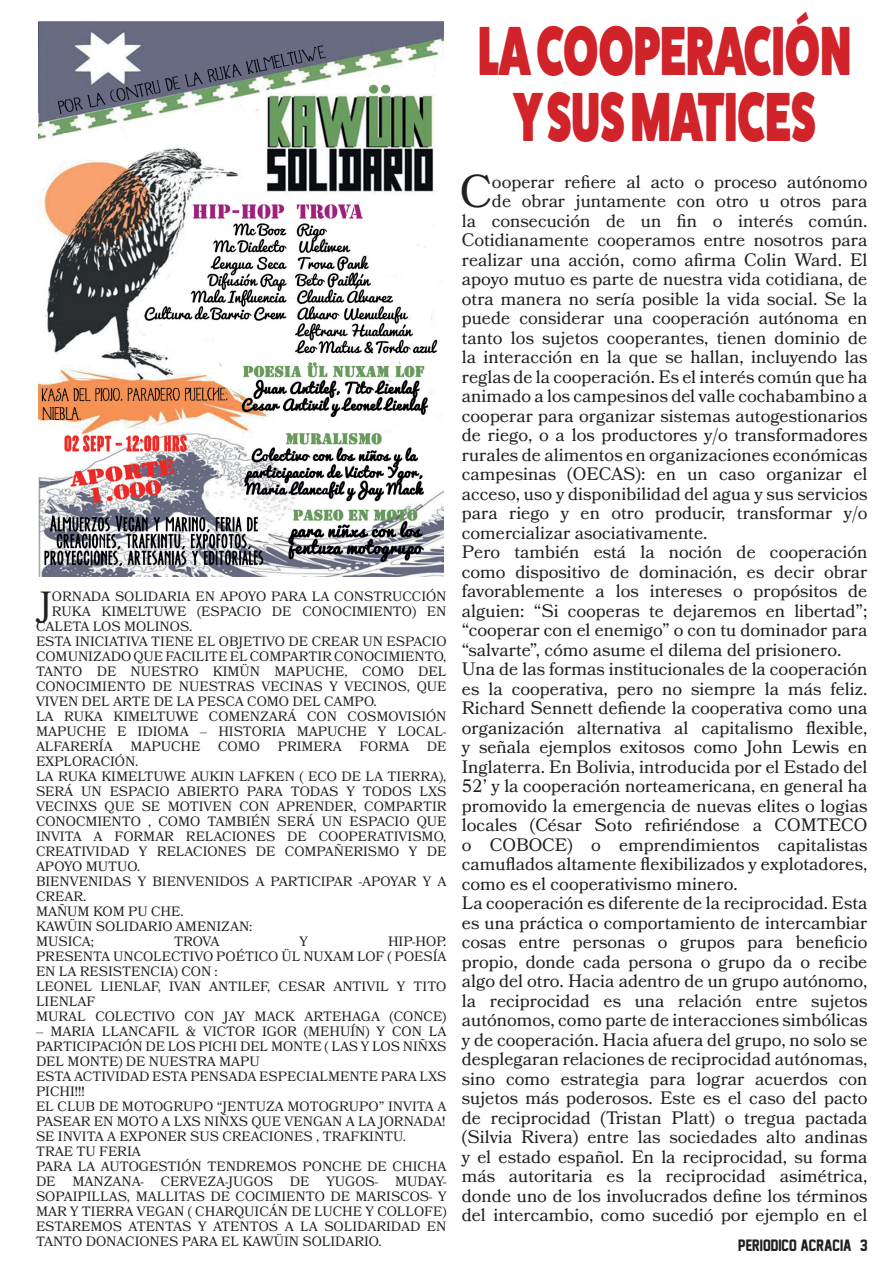
<style>
.page{position:relative;width:893px;height:1263px;background:#fff}
.page>*{position:absolute;margin:0;border:0;box-sizing:border-box;transform-origin:0 0}
.t1{font:800 69.75px/66px "Fat Frank";color:#d1232a;text-align:center;scale:.67 1}
.t2{font:45.9px "Bookmania";color:#231f20}
.t3{font:34.95px "Bookmania";color:#231f20}
.t4{font:18px "Bookmania";color:#231f20}
.t5{font:15px "New Athletic M54";color:#231f20}
.t6{font:13.5px/15px "Bookmania";color:#231f20}
</style>
<div class="page">
<img style="left:38px;top:21px;width:406px;height:556px">
<h3 class="t3" style="left:40px;top:584px;width:14px">J</h3>
<p class="t6" style="left:52px;top:589px;width:396px">ORNADA SOLIDARIA EN APOYO PARA LA CONSTRUCCIÓN</p>
<p class="t6" style="left:52px;top:604px;width:396px">RUKA KIMELTUWE (ESPACIO DE CONOCIMIENTO) EN</p>
<p class="t6" style="left:36px;top:619px;width:158px">CALETA LOS MOLINOS.</p>
<p class="t6" style="left:36px;top:634px;width:412px">ESTA INICIATIVA TIENE EL OBJETIVO DE CREAR UN ESPACIO</p>
<p class="t6" style="left:36px;top:649px;width:412px">COMUNIZADO QUE FACILITE EL COMPARTIR CONOCIMIENTO,</p>
<p class="t6" style="left:36px;top:664px;width:412px">TANTO DE NUESTRO KIMÜN MAPUCHE, COMO DEL</p>
<p class="t6" style="left:36px;top:679px;width:412px">CONOCIMIENTO DE NUESTRAS VECINAS Y VECINOS, QUE</p>
<p class="t6" style="left:36px;top:694px;width:342px">VIVEN DEL ARTE DE LA PESCA COMO DEL CAMPO.</p>
<p class="t6" style="left:36px;top:709px;width:412px">LA RUKA KIMELTUWE COMENZARÁ CON COSMOVISIÓN</p>
<p class="t6" style="left:36px;top:724px;width:412px">MAPUCHE E IDIOMA – HISTORIA MAPUCHE Y LOCAL-</p>
<p class="t6" style="left:36px;top:739px;width:78px">ALFARERÍA</p>
<p class="t6" style="left:130px;top:739px;width:72px">MAPUCHE</p>
<p class="t6" style="left:218px;top:739px;width:43px">COMO</p>
<p class="t6" style="left:278px;top:739px;width:65px">PRIMERA</p>
<p class="t6" style="left:359px;top:739px;width:51px">FORMA</p>
<p class="t6" style="left:427px;top:739px;width:21px">DE</p>
<p class="t6" style="left:36px;top:754px;width:412px">EXPLORACIÓN.<br>LA RUKA KIMELTUWE AUKIN LAFKEN ( ECO DE LA TIERRA),<br>SERÁ UN ESPACIO ABIERTO PARA TODAS Y TODOS LXS<br>VECINXS QUE SE MOTIVEN CON APRENDER, COMPARTIR<br>CONOCMIENTO , COMO TAMBIÉN SERÁ UN ESPACIO QUE<br>INVITA A FORMAR RELACIONES DE COOPERATIVISMO,<br>CREATIVIDAD Y RELACIONES DE COMPAÑERISMO Y DE<br>APOYO MUTUO.<br>BIENVENIDAS Y BIENVENIDOS A PARTICIPAR -APOYAR Y A<br>CREAR.<br>MAÑUM KOM PU CHE.<br>KAWÜIN SOLIDARIO AMENIZAN:<br>MUSICA;</p>
<p class="t6" style="left:174px;top:934px;width:47px">TROVA</p>
<p class="t6" style="left:300px;top:934px;width:10px">Y</p>
<p class="t6" style="left:36px;top:934px;width:412px;text-indent:352px">HIP-HOP.<br>PRESENTA UNCOLECTIVO POÉTICO ÜL NUXAM LOF ( POESÍA<br>EN LA RESISTENCIA) CON :<br>LEONEL LIENLAF, IVAN ANTILEF, CESAR ANTIVIL Y TITO<br>LIENLAF<br>MURAL COLECTIVO CON JAY MACK ARTEHAGA (CONCE)</p>
<p class="t6" style="left:36px;top:1024px;width:412px">– MARIA LLANCAFIL &amp; VICTOR IGOR (MEHUÍN) Y CON LA PARTICIPACIÓN DE LOS PICHI DEL MONTE ( LAS Y LOS NIÑXS DEL MONTE) DE NUESTRA MAPU<br>ESTA ACTIVIDAD ESTA PENSADA ESPECIALMENTE PARA LXS PICHI!!!<br>EL CLUB DE MOTOGRUPO “JENTUZA MOTOGRUPO” INVITA A PASEAR EN MOTO A LXS NIÑXS QUE VENGAN A LA JORNADA!<br>SE INVITA A EXPONER SUS CREACIONES , TRAFKINTU.<br>TRAE TU FERIA<br>PARA LA AUTOGESTIÓN TENDREMOS PONCHE DE CHICHA DE MANZANA- CERVEZA-JUGOS DE YUGOS- MUDAY-SOPAIPILLAS, MALLITAS DE COCIMIENTO DE MARISCOS- Y MAR Y TIERRA VEGAN ( CHARQUICÁN DE LUCHE Y COLLOFE)<br>ESTAREMOS ATENTAS Y ATENTOS A LA SOLIDARIDAD EN TANTO DONACIONES PARA EL KAWÜIN SOLIDARIO.</p>
<h1 class="t1" style="left:478px;top:19px;width:558px">LA COOPERACIÓN<br>Y SUS MATICES</h1>
<h2 class="t2" style="left:460px;top:165px;width:34px">C</h2>
<p class="t4" style="left:492px;top:171px;width:377px">ooperar refiere al acto o proceso autónomo</p>
<p class="t4" style="left:492px;top:191px;width:377px">de obrar juntamente con otro u otros para</p>
<p class="t4" style="left:462px;top:210px;width:407px">la consecución de un fin o interés común.</p>
<p class="t4" style="left:462px;top:230px;width:407px">Cotidianamente cooperamos entre nosotros para</p>
<p class="t4" style="left:462px;top:249px;width:407px">realizar una acción, como afirma Colin Ward. El</p>
<p class="t4" style="left:462px;top:269px;width:407px">apoyo mutuo es parte de nuestra vida cotidiana, de</p>
<p class="t4" style="left:462px;top:288px;width:407px">otra manera no sería posible la vida social. Se la</p>
<p class="t4" style="left:462px;top:308px;width:407px">puede considerar una cooperación autónoma en</p>
<p class="t4" style="left:462px;top:327px;width:407px">tanto los sujetos cooperantes, tienen dominio de</p>
<p class="t4" style="left:462px;top:347px;width:407px">la interacción en la que se hallan, incluyendo las</p>
<p class="t4" style="left:462px;top:366px;width:407px">reglas de la cooperación. Es el interés común que ha</p>
<p class="t4" style="left:462px;top:386px;width:407px">animado a los campesinos del valle cochabambino a</p>
<p class="t4" style="left:462px;top:405px;width:407px">cooperar para organizar sistemas autogestionarios</p>
<p class="t4" style="left:462px;top:425px;width:407px">de riego, o a los productores y/o transformadores</p>
<p class="t4" style="left:462px;top:444px;width:407px">rurales de alimentos en organizaciones económicas</p>
<p class="t4" style="left:462px;top:464px;width:407px">campesinas (OECAS): en un caso organizar el</p>
<p class="t4" style="left:462px;top:483px;width:407px">acceso, uso y disponibilidad del agua y sus servicios</p>
<p class="t4" style="left:462px;top:502px;width:407px">para riego y en otro producir, transformar y/o</p>
<p class="t4" style="left:462px;top:522px;width:247px">comercializar asociativamente.</p>
<p class="t4" style="left:462px;top:541px;width:407px">Pero también está la noción de cooperación</p>
<p class="t4" style="left:462px;top:561px;width:407px">como dispositivo de dominación, es decir obrar</p>
<p class="t4" style="left:462px;top:580px;width:407px">favorablemente a los intereses o propósitos de</p>
<p class="t4" style="left:462px;top:600px;width:407px">alguien: “Si cooperas te dejaremos en libertad”;</p>
<p class="t4" style="left:462px;top:619px;width:407px">“cooperar con el enemigo” o con tu dominador para</p>
<p class="t4" style="left:462px;top:639px;width:381px">“salvarte”, cómo asume el dilema del prisionero.</p>
<p class="t4" style="left:462px;top:658px;width:407px">Una de las formas institucionales de la cooperación</p>
<p class="t4" style="left:462px;top:678px;width:407px">es la cooperativa, pero no siempre la más feliz.</p>
<p class="t4" style="left:462px;top:697px;width:407px">Richard Sennett defiende la cooperativa como una</p>
<p class="t4" style="left:462px;top:717px;width:407px">organización alternativa al capitalismo flexible,</p>
<p class="t4" style="left:462px;top:736px;width:407px">y señala ejemplos exitosos como John Lewis en</p>
<p class="t4" style="left:462px;top:756px;width:407px">Inglaterra. En Bolivia, introducida por el Estado del</p>
<p class="t4" style="left:462px;top:775px;width:407px">52’ y la cooperación norteamericana, en general ha</p>
<p class="t4" style="left:462px;top:795px;width:407px">promovido la emergencia de nuevas elites o logias</p>
<p class="t4" style="left:462px;top:814px;width:407px">locales (César Soto refiriéndose a COMTECO</p>
<p class="t4" style="left:462px;top:834px;width:407px">o COBOCE) o emprendimientos capitalistas</p>
<p class="t4" style="left:462px;top:853px;width:407px">camuflados altamente flexibilizados y explotadores,</p>
<p class="t4" style="left:462px;top:873px;width:277px">como es el cooperativismo minero.</p>
<p class="t4" style="left:462px;top:892px;width:407px">La cooperación es diferente de la reciprocidad. Esta</p>
<p class="t4" style="left:462px;top:912px;width:407px">es una práctica o comportamiento de intercambiar</p>
<p class="t4" style="left:462px;top:931px;width:407px">cosas entre personas o grupos para beneficio</p>
<p class="t4" style="left:462px;top:951px;width:407px">propio, donde cada persona o grupo da o recibe</p>
<p class="t4" style="left:462px;top:970px;width:407px">algo del otro. Hacia adentro de un grupo autónomo,</p>
<p class="t4" style="left:462px;top:990px;width:407px">la reciprocidad es una relación entre sujetos</p>
<p class="t4" style="left:462px;top:1009px;width:407px">autónomos, como parte de interacciones simbólicas</p>
<p class="t4" style="left:462px;top:1029px;width:407px">y de cooperación. Hacia afuera del grupo, no solo se</p>
<p class="t4" style="left:462px;top:1048px;width:407px">desplegaran relaciones de reciprocidad autónomas,</p>
<p class="t4" style="left:462px;top:1068px;width:407px">sino como estrategia para lograr acuerdos con</p>
<p class="t4" style="left:462px;top:1087px;width:407px">sujetos más poderosos. Este es el caso del pacto</p>
<p class="t4" style="left:462px;top:1107px;width:407px">de reciprocidad (Tristan Platt) o tregua pactada</p>
<p class="t4" style="left:462px;top:1126px;width:407px">(Silvia Rivera) entre las sociedades alto andinas</p>
<p class="t4" style="left:462px;top:1146px;width:407px">y el estado español. En la reciprocidad, su forma</p>
<p class="t4" style="left:462px;top:1165px;width:407px">más autoritaria es la reciprocidad asimétrica,</p>
<p class="t4" style="left:462px;top:1185px;width:407px">donde uno de los involucrados define los términos</p>
<p class="t4" style="left:462px;top:1204px;width:407px">del intercambio, como sucedió por ejemplo en el</p>
<p class="t5" style="left:738px;top:1237px;width:131px">PERIODICO ACRACIA / 3</p>
</div>
